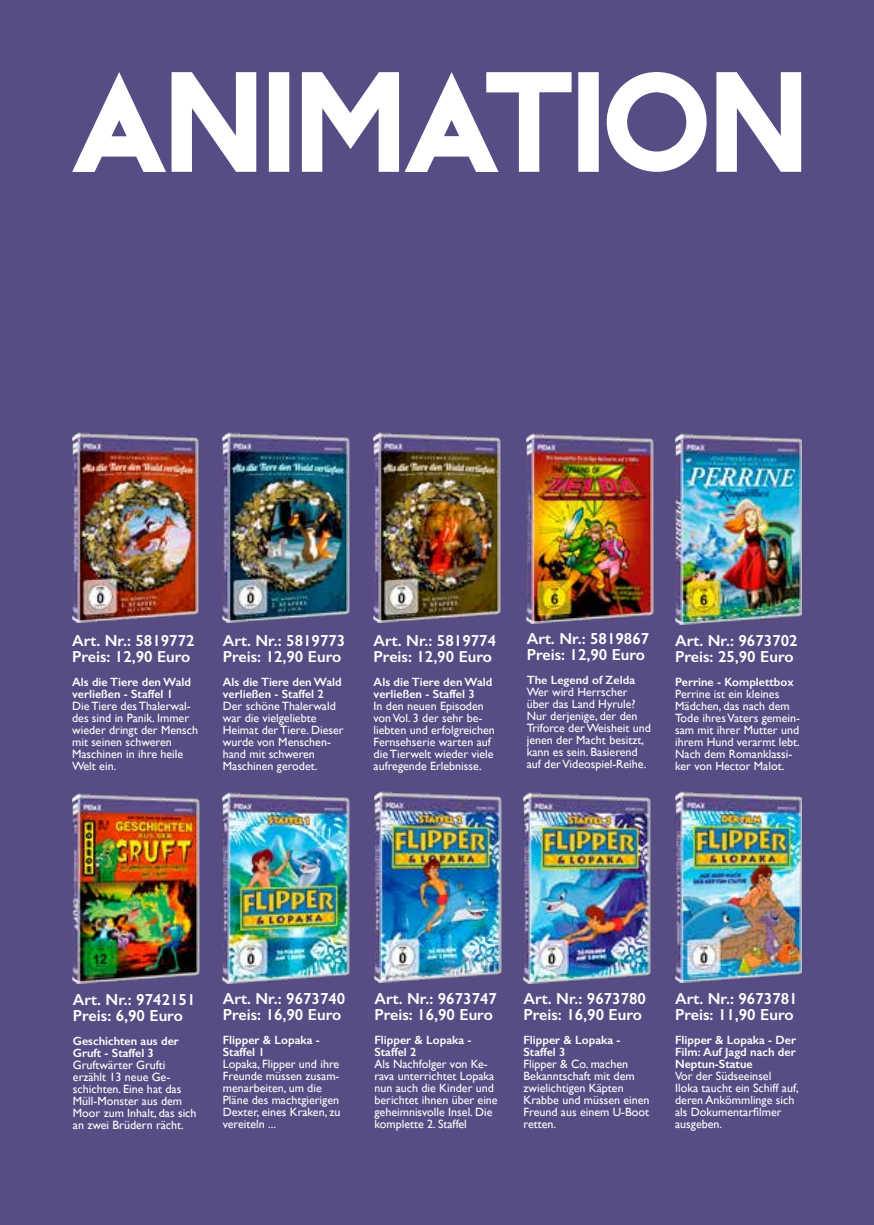
<style>
.page{position:relative;width:874px;height:1225px;background:#fff}
.page>*{position:absolute;margin:0;border:0;box-sizing:border-box;transform-origin:0 0}
.t1{font:600 16px/16px "Gill Sans";color:#fff}
.t2{font:12px/12px "Gill Sans";color:#fff}
.t3{font:600 12px/12px "Gill Sans";color:#fff}
</style>
<div class="page">
<div style="left:0;top:0;width:873px;height:1225px;background:#574d84"></div>
<img style="left:72px;top:432px;width:127px;height:191px">
<img style="left:223px;top:432px;width:126px;height:191px">
<svg style="left:72px;top:72px;width:728px;height:100px"></svg>
<img style="left:373px;top:432px;width:127px;height:191px">
<img style="left:526px;top:433px;width:127px;height:190px">
<img style="left:73px;top:793px;width:126px;height:190px">
<img style="left:675px;top:433px;width:126px;height:191px">
<img style="left:223px;top:792px;width:126px;height:191px">
<img style="left:523px;top:792px;width:127px;height:191px">
<img style="left:374px;top:792px;width:127px;height:190px">
<img style="left:675px;top:792px;width:126px;height:190px">
<h1 class="t1" style="left:72px;top:632px;width:124px">Art. Nr.: 5819772<br>Preis: 12,90 Euro</h1>
<p class="t3" style="left:72px;top:675px;width:120px">Als die Tiere den Wald verließen - Staffel 1</p>
<p class="t2" style="left:72px;top:699px;width:127px">Die Tiere des Thalerwal&shy;des sind in Panik. Immer wieder dringt der Mensch mit seinen schweren<br>Maschinen in ihre heile<br>Welt ein.</p>
<h1 class="t1" style="left:223px;top:632px;width:124px">Art. Nr.: 5819773<br>Preis: 12,90 Euro</h1>
<p class="t3" style="left:223px;top:675px;width:120px">Als die Tiere den Wald verließen - Staffel 2</p>
<p class="t2" style="left:223px;top:699px;width:122px">Der schöne Thalerwald war die vielgeliebte<br>Heimat der Tiere. Dieser wurde von Menschen&shy;hand mit schweren<br>Maschinen gerodet.</p>
<h1 class="t1" style="left:373px;top:632px;width:124px">Art. Nr.: 5819774<br>Preis: 12,90 Euro</h1>
<p class="t3" style="left:373px;top:675px;width:120px">Als die Tiere den Wald verließen - Staffel 3</p>
<p class="t2" style="left:373px;top:699px;width:123px">In den neuen Episoden von Vol. 3 der sehr be&shy;liebten und erfolgreichen<br>Fernsehserie warten auf die Tierwelt wieder viele aufregende Erlebnisse.</p>
<h1 class="t1" style="left:526px;top:631px;width:124px">Art. Nr.: 5819867<br>Preis: 12,90 Euro</h1>
<p class="t3" style="left:526px;top:674px;width:110px">The Legend of Zelda</p>
<p class="t2" style="left:526px;top:686px;width:126px">Wer wird Herrscher über das Land Hyrule?<br>Nur derjenige, der den<br>Triforce der Weisheit und jenen der Macht besitzt, kann es sein. Basierend auf der Videospiel-Reihe.</p>
<h1 class="t1" style="left:674px;top:632px;width:124px">Art. Nr.: 9673702<br>Preis: 25,90 Euro</h1>
<p class="t3" style="left:674px;top:675px;width:120px">Perrine - Komplettbox</p>
<p class="t2" style="left:674px;top:687px;width:126px">Perrine ist ein kleines<br>Mädchen, das nach dem<br>Tode ihres Vaters gemein&shy;sam mit ihrer Mutter und ihrem Hund verarmt lebt.<br>Nach dem Romanklassi&shy;ker von Hector Malot.</p>
<h1 class="t1" style="left:73px;top:991px;width:124px">Art. Nr.: 9742151<br>Preis: 6,90 Euro</h1>
<p class="t3" style="left:73px;top:1035px;width:107px">Geschichten aus der<br>Gruft - Staffel 3</p>
<p class="t2" style="left:73px;top:1059px;width:125px">Gruftwärter Grufti erzählt 13 neue Ge&shy;schichten. Eine hat das<br>Müll-Monster aus dem<br>Moor zum Inhalt, das sich an zwei Brüdern rächt.</p>
<h1 class="t1" style="left:223px;top:990px;width:124px">Art. Nr.: 9673740<br>Preis: 16,90 Euro</h1>
<p class="t3" style="left:223px;top:1034px;width:98px">Flipper &amp; Lopaka -<br>Staffel 1</p>
<p class="t2" style="left:223px;top:1058px;width:119px">Lopaka, Flipper und ihre<br>Freunde müssen zusam&shy;menarbeiten, um die<br>Pläne des machtgierigen<br>Dexter, eines Kraken, zu vereiteln ...</p>
<h1 class="t1" style="left:374px;top:990px;width:124px">Art. Nr.: 9673747<br>Preis: 16,90 Euro</h1>
<p class="t3" style="left:374px;top:1034px;width:98px">Flipper &amp; Lopaka -<br>Staffel 2</p>
<p class="t2" style="left:374px;top:1058px;width:125px">Als Nachfolger von Ke&shy;rava unterrichtet Lopaka nun auch die Kinder und berichtet ihnen über eine geheimnisvolle Insel. Die komplette 2. Staffel</p>
<h1 class="t1" style="left:523px;top:990px;width:124px">Art. Nr.: 9673780<br>Preis: 16,90 Euro</h1>
<p class="t3" style="left:523px;top:1034px;width:98px">Flipper &amp; Lopaka -<br>Staffel 3</p>
<p class="t2" style="left:523px;top:1058px;width:127px">Flipper &amp; Co. machen<br>Bekanntschaft mit dem zwielichtigen Käpten<br>Krabbe und müssen einen<br>Freund aus einem U-Boot retten.</p>
<h1 class="t1" style="left:674px;top:990px;width:124px">Art. Nr.: 9673781<br>Preis: 11,90 Euro</h1>
<p class="t3" style="left:674px;top:1034px;width:122px;text-align:justify">Flipper &amp; Lopaka - Der Film: Auf Jagd nach der Neptun-Statue</p>
<p class="t2" style="left:674px;top:1070px;width:125px">Vor der Südseeinsel<br>Iloka taucht ein Schiff auf, deren Ankömmlinge sich als Dokumentarfilmer ausgeben.</p>
</div>
